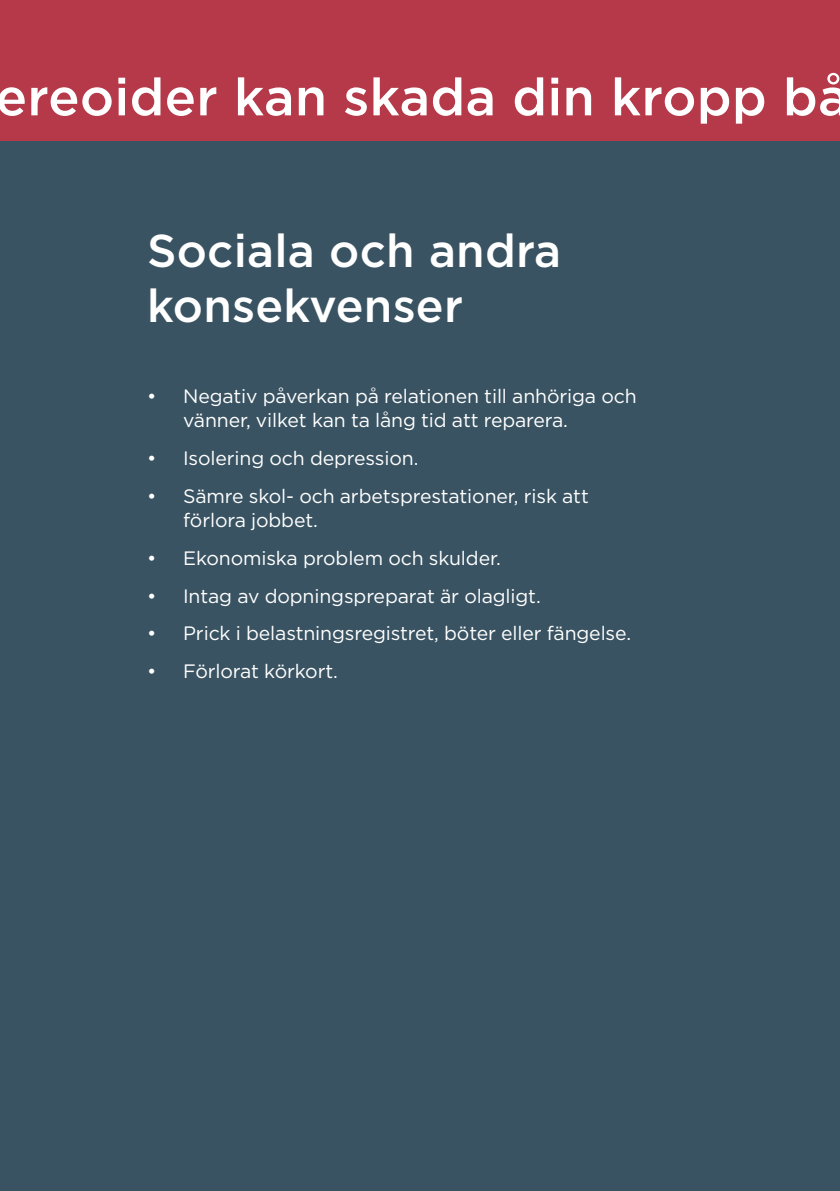
<style>
.page{position:relative;width:840px;height:1191px;background:#fff}
.page>*{position:absolute;margin:0;border:0;box-sizing:border-box;transform-origin:0 0}
.t1{font:500 52px "Gotham";letter-spacing:.005em;color:#fff}
.Rubrik_2{font:500 46px/55.2px "Gotham";letter-spacing:.005em;color:#fff}
.t2{font:19.4px/24.6px "Gotham";letter-spacing:-.005em;color:#fff}
</style>
<div class="page">
<div style="left:0;top:0;width:839px;height:1191px;background:#395362"></div>
<div style="left:0;top:0;width:839px;height:141px;background:#b6394a"></div>
<h1 class="t1" style="left:-4px;top:63px;width:854px">ereoider kan skada din kropp bå</h1>
<p class="Rubrik_2" style="left:147px;top:222px;width:415px">Sociala och andra konsekvenser</p>
<p class="t2" style="left:183px;top:383px;width:455px;text-indent:-36px">• Negativ påverkan på relationen till anhöriga och vänner, vilket kan ta lång tid att reparera.</p>
<p class="t2" style="left:147px;top:445px;width:273px">• Isolering och depression.</p>
<p class="t2" style="left:183px;top:483px;width:407px;text-indent:-36px">• Sämre skol- och arbetsprestationer, risk att förlora jobbet.</p>
<p class="t2" style="left:147px;top:545px;width:355px">• Ekonomiska problem och skulder.</p>
<p class="t2" style="left:147px;top:583px;width:395px">• Intag av dopningspreparat är olagligt.</p>
<p class="t2" style="left:147px;top:620px;width:485px">• Prick i belastningsregistret, böter eller fängelse.</p>
<p class="t2" style="left:147px;top:658px;width:192px">• Förlorat körkort.</p>
</div>
